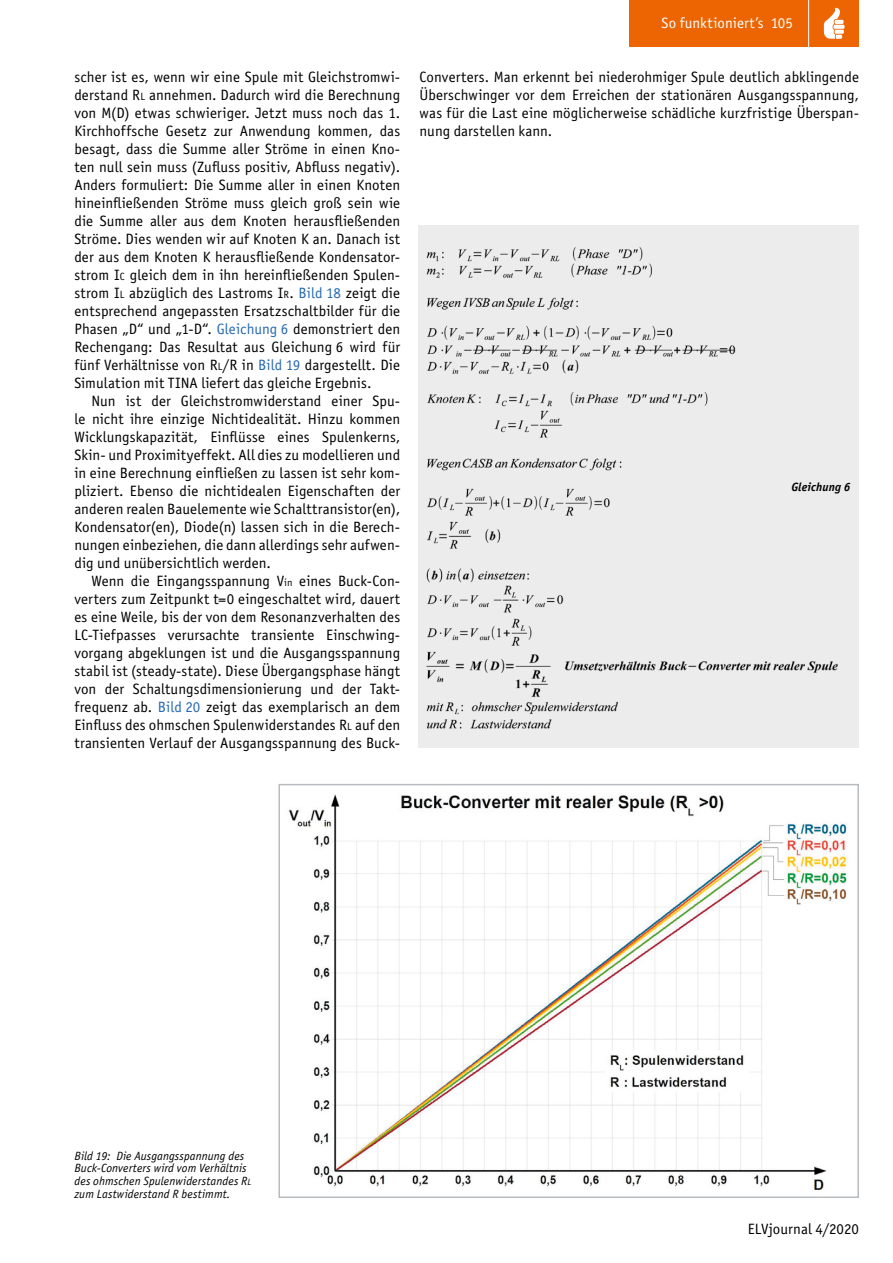
<style>
.page{position:relative;width:893px;height:1263px;background:#fff}
.page>*{position:absolute;margin:0;border:0;box-sizing:border-box;transform-origin:0 0}
.Fließtext_Neue_Zeile{font:15px/18px "Officina Sans Book ITC";color:#000;text-align:justify}
.Fließtext_Neuer_Absa{font:15px/18px "Officina Sans Book ITC";letter-spacing:.005em;color:#000;text-align:justify}
.t1{font:15px "Officina Sans Book ITC";color:#fff}
.Bildunterschrift{font:italic 12px/12.8px "Officina Sans Book ITC";letter-spacing:.01em;color:#000}
.Bildunterschrift-2{font:italic 12px "Officina Sans Bold ITC";letter-spacing:.005em;color:#000}
.s1{font-size:10.5px}
.s2{color:#2769b2}
.s3{font-size:9px}
</style>
<div class="page">
<div style="left:629px;top:0;width:230px;height:47px;background:#ec6502"></div>
<hr style="left:808px;top:0;width:1px;height:51px;background:#fff">
<svg style="left:824px;top:7px;width:20px;height:32px"></svg>
<div style="left:418px;top:226px;width:441px;height:522px;background:#ececed"></div>
<img style="left:426px;top:247px;width:412px;height:482px">
<img style="left:288px;top:794px;width:560px;height:396px">
<div style="left:278px;top:784px;width:581px;height:414px;border:2px solid #b8bcbe"></div>
<p class="Fließtext_Neuer_Absa" style="left:74px;top:67px;width:327px">scher ist es, wenn wir eine Spule mit Gleichstromwi&shy;derstand R<span class="s1">L</span> annehmen. Dadurch wird die Berechnung von M(D) etwas schwieriger. Jetzt muss noch das 1.<br>Kirchhoffsche Gesetz zur Anwendung kommen, das besagt, dass die Summe aller Ströme in einen Kno&shy;ten null sein muss (Zufluss positiv, Abfluss negativ).<br>Anders formuliert: Die Summe aller in einen Knoten hineinfließenden Ströme muss gleich groß sein wie die Summe aller aus dem Knoten herausfließenden Ströme. Dies wenden wir auf Knoten K an. Danach ist der aus dem Knoten K herausfließende Kondensator&shy;strom I<span class="s1">C</span> gleich dem in ihn hereinfließenden Spulen&shy;strom I<span class="s1">L</span> abzüglich des Lastroms I<span class="s1">R</span>. <span class="s2">Bild 18</span> zeigt die entsprechend angepassten Ersatzschaltbilder für die Phasen „D“ und „1-D“. <span class="s2">Gleichung 6</span> demonstriert den Rechengang: Das Resultat aus Gleichung 6 wird für fünf Verhältnisse von R<span class="s1">L</span>/R in <span class="s2">Bild 19</span> dargestellt. Die Simulation mit TINA liefert das gleiche Ergebnis.</p>
<p class="Fließtext_Neue_Zeile" style="left:74px;top:391px;width:327px;text-indent:17px">Nun ist der Gleichstromwiderstand einer Spu&shy;le nicht ihre einzige Nichtidealität. Hinzu kommen Wicklungskapazität, Einflüsse eines Spulenkerns, Skin- und Proximityeffekt. All dies zu modellieren und in eine Berechnung einfließen zu lassen ist sehr kom&shy;pliziert. Ebenso die nichtidealen Eigenschaften der anderen realen Bauelemente wie Schalttransistor(en), Kondensator(en), Diode(n) lassen sich in die Berech&shy;nungen einbeziehen, die dann allerdings sehr aufwen&shy;dig und unübersichtlich werden.</p>
<p class="Fließtext_Neue_Zeile" style="left:74px;top:571px;width:327px;text-indent:17px">Wenn die Eingangsspannung V<span class="s1">in</span> eines Buck-Con&shy;verters zum Zeitpunkt t=0 eingeschaltet wird, dauert es eine Weile, bis der von dem Resonanzverhalten des LC-Tiefpasses verursachte transiente Einschwing&shy;vorgang abgeklungen ist und die Ausgangsspannung stabil ist (steady-state). Diese Übergangsphase hängt von der Schaltungsdimensionierung und der Takt&shy;frequenz ab. <span class="s2">Bild 20</span> zeigt das exemplarisch an dem Einfluss des ohmschen Spulenwiderstandes R<span class="s1">L</span> auf den transienten Verlauf der Ausgangsspannung des Buck-</p>
<p class="t1" style="left:661px;top:13px;width:133px">So funktioniert’s 105</p>
<p class="Fließtext_Neue_Zeile" style="left:420px;top:67px;width:441px">Converters. Man erkennt bei niederohmiger Spule deutlich abklingende Überschwinger vor dem Erreichen der stationären Ausgangsspannung, was für die Last eine möglicherweise schädliche kurzfristige Überspan&shy;nung darstellen kann.</p>
<p class="Bildunterschrift-2" style="left:791px;top:478px;width:61px">Gleichung 6</p>
<p class="Bildunterschrift" style="left:74px;top:1149px;width:178px">Bild 19: Die Ausgangsspannung des Buck-Converters wird vom Verhältnis des ohmschen Spulenwiderstandes R<span class="s3">L </span>zum Lastwiderstand R bestimmt.</p>
<p class="Fließtext_Neuer_Absa" style="left:748px;top:1219px;width:113px">ELVjournal 4/2020</p>
</div>
